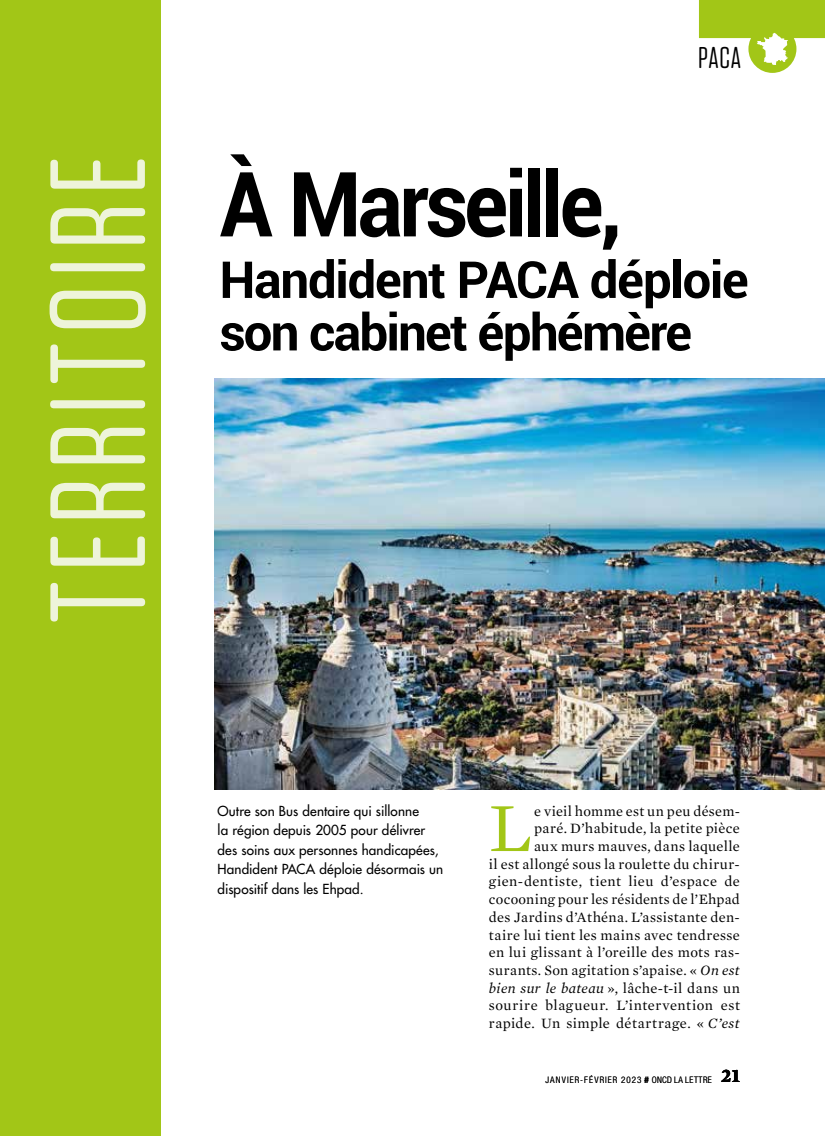
<style>
.page{position:relative;width:825px;height:1136px;background:#fff}
.page>*{position:absolute;margin:0;border:0;box-sizing:border-box;transform-origin:0 0}
.t1{font:135px "Tungsten Rounded";letter-spacing:.055em;color:#eef4da}
.t2{font:700 90px "Roboto";letter-spacing:-.045em;color:#000;scale:.93 1}
.t3{font:70.05px "Mercury Text G1";color:#a2c617}
.t4{font:700 51px/52.5px "Roboto";letter-spacing:-.03em;color:#000}
.t5{font:30px "Tungsten Rounded";color:#000}
.t6{font:14.55px/17.7px "Mercury Text G1";letter-spacing:.025em;color:#000;text-align:right}
.t7{font:500 13.5px/19.5px "Futura Std";letter-spacing:.01em;color:#000}
.t8{font:300 condensed 9px "Helvetica Neue LT Std";letter-spacing:.11em;color:#000}
.s1{font-style:italic}
.s2{font-family:"Helvetica Neue";font-weight:700;font-style:italic;font-stretch:normal}
</style>
<div class="page">
<div style="left:699px;top:0;width:126px;height:38px;background:#a2c617"></div>
<div style="left:748px;top:25px;width:48px;height:48px;background:#a2c617;border-radius:50%"></div>
<svg style="left:757px;top:33px;width:31px;height:32px"></svg>
<div style="left:0;top:0;width:161px;height:1135px;background:#a2c617"></div>
<img style="left:215px;top:378px;width:610px;height:411px">
<h3 class="t5" style="left:698px;top:42px;width:44px">PACA</h3>
<h1 class="t1" style="left:28px;top:622px;width:468px;rotate:-90deg">TERRITOIRE</h1>
<h2 class="t2" style="left:219px;top:141px;width:434px">À Marseille,</h2>
<h3 class="t4" style="left:219px;top:251px;width:531px">Handident PACA déploie son cabinet éphémère</h3>
<p class="t7" style="left:218px;top:801px;width:227px">Outre son Bus dentaire qui sillonne<br>la région depuis 2005 pour délivrer des soins aux personnes handicapées, Handident PACA déploie désormais un dispositif dans les Ehpad.</p>
<p class="t6" style="left:489px;top:801px;width:252px">e vieil homme est un peu désem-<br>paré. D’habitude, la petite pièce<br>aux murs mauves, dans laquelle<br>il est allongé sous la roulette du chirur&shy;gien-dentiste, tient lieu d’espace de cocooning pour les résidents de l’Ehpad des Jardins d’Athéna. L’assistante den&shy;taire lui tient les mains avec tendresse en lui glissant à l’oreille des mots ras&shy;surants. Son agitation s’apaise. « <span class="s1">On est bien sur le bateau</span> », lâche-t-il dans un sourire blagueur. L’intervention est rapide. Un simple détartrage. « <span class="s1">C’est</span></p>
<h3 class="t3" style="left:489px;top:777px;width:45px">L</h3>
<p class="t8" style="left:545px;top:1074px;width:196px">JANVIER-FÉVRIER 2023 <span class="s2">#</span> ONCD LA LETTRE <sup>21</sup></p>
</div>
